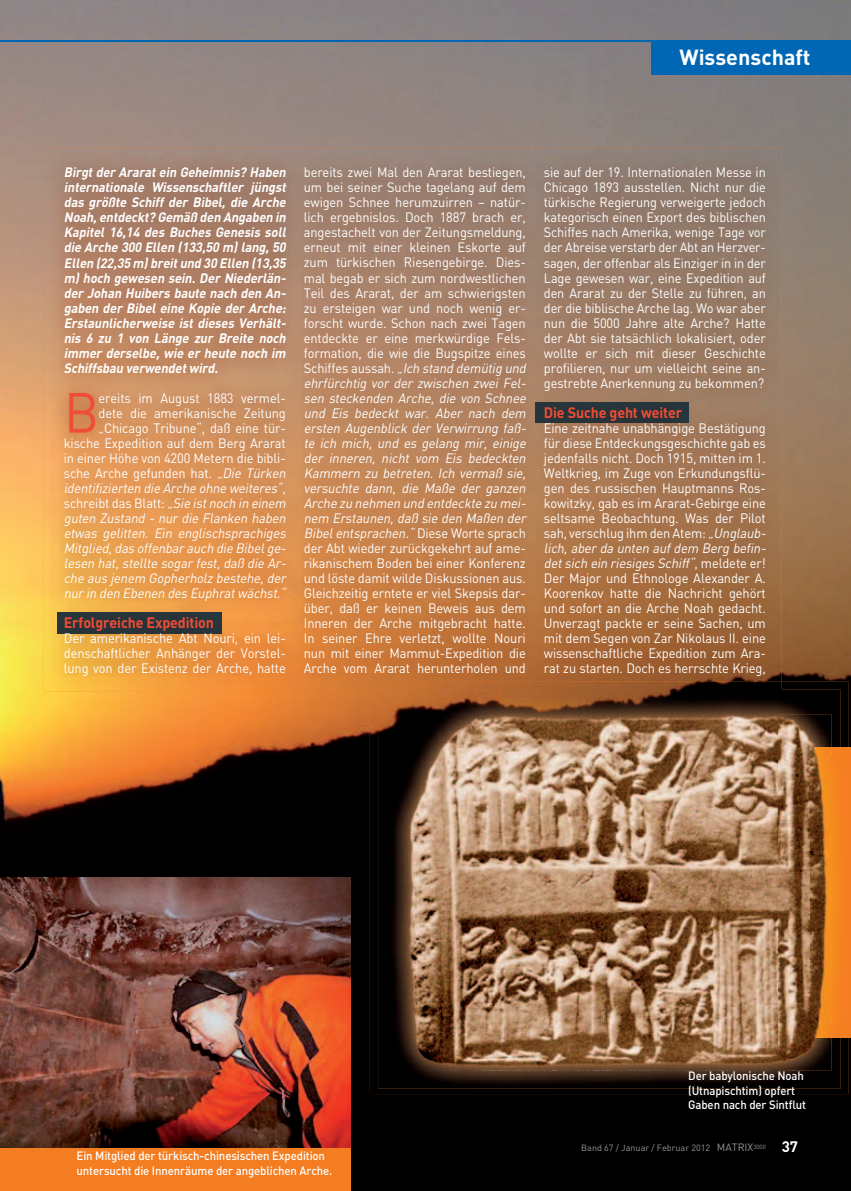
<style>
.page{position:relative;width:851px;height:1191px;background:#fff}
.page>*{position:absolute;margin:0;border:0;box-sizing:border-box;transform-origin:0 0}
.t1{font:55.65px "DIN";color:#ef4d35;scale:.95 1}
.t2{font:700 21.6px "DIN";color:#fff}
.t3{font:700 15px "DIN";letter-spacing:-.01em;color:#ef4d35;scale:.95 1}
.t4{font:700 15px "DIN";color:#fff}
.t5{font:13.5px/15px "DIN";letter-spacing:-.01em;color:#fff;text-align:justify;scale:.95 1}
.t6{font:italic 13.5px/15px "DIN";color:#fff;text-align:right;scale:.95 1}
.t7{font:italic 700 13.5px/15px "DIN";color:#fff;text-align:justify;scale:.94 1}
.t8{font:500 12px/14.2px "DIN";letter-spacing:-.01em;color:#fff;scale:.95 1}
.t9{font:9px "DIN";color:#939598}
.s1{font-style:normal}
.s2{font-style:italic}
.s3{font-size:10.5px}
</style>
<div class="page">
<img style="left:0;top:0;width:850px;height:1191px">
<img style="left:44px;top:147px;width:526px;height:545px">
<img style="left:570px;top:147px;width:211px;height:534px">
<div style="left:535px;top:402px;width:153px;height:20px;background:#27343a"></div>
<div style="left:57px;top:613px;width:164px;height:20px;background:#273339"></div>
<div style="left:810px;top:747px;width:40px;height:290px;background:#f47d21"></div>
<img style="left:370px;top:681px;width:478px;height:413px">
<img style="left:370px;top:681px;width:411px;height:11px">
<img style="left:840px;top:747px;width:8px;height:290px">
<img style="left:378px;top:689px;width:462px;height:399px">
<img style="left:378px;top:689px;width:403px;height:3px">
<img style="left:403px;top:714px;width:428px;height:356px">
<div style="left:0;top:1146px;width:351px;height:45px;background:#f47d21"></div>
<img style="left:0;top:878px;width:351px;height:269px">
<div style="left:651px;top:40px;width:199px;height:34px;background:#0166b3"></div>
<hr style="left:0;top:40px;width:850px;height:2px;background:#0166b3">
<h2 class="t2" style="left:679px;top:43px;width:132px">Wissenschaft</h2>
<p class="t7" style="left:64px;top:164px;width:241px">Birgtder Araratein Geheimnis? Haben internationale Wissenschaftler jüngst das größte Schiff der Bibel, die Arche Noah,entdeckt? Gemäß den Angaben in Kapitel 16,14 des Buches Genesis soll die Arche 300 Ellen (133,50 m)lang,50<br>Ellen (22,35 m)breitund 30 Ellen (13,35 m) hoch gewesen sein. Der Niederlän&shy;der Johan Huibers baute nach den An&shy;gaben der Bibel eine Kopie der Arche:<br>Erstaunlicherweise ist dieses Verhält&shy;nis 6 zu 1 von Länge zur Breite noch immer derselbe, wie er heute noch im Schiffsbau verwendetwird.</p>
<h1 class="t1" style="left:64px;top:378px;width:39px">B</h1>
<p class="t6" style="left:64px;top:390px;width:238px"><span class="s1">ereits im August 1883 vermel-<br>dete die amerikanische Zeitung „Chicago Tribune“, daß eine tür&shy;kische Expedition auf dem Berg Ararat in einer Höhe von 4200 Metern die bibli&shy;sche Arche gefunden hat.</span> „Die Türken identifizierten die Arche ohne weiteres“, <span class="s1">schreibt das Blatt:</span> „Sie istnoch in einem guten Zustand - nur die Flanken haben etwas gelitten. Ein englischsprachiges Mitglied,das offenbarauch die Bibelge&shy;lesen hat,stellte sogarfest,daß die Ar&shy;che aus jenem Gopherholz bestehe,der nurin den Ebenen des Euphratwächst.“</p>
<p class="t3" style="left:64px;top:612px;width:159px">Erfolgreiche Expedition</p>
<p class="t5" style="left:64px;top:630px;width:235px">Der amerikanische Abt Nouri, ein lei&shy;denschaftlicher Anhänger der Vorstel&shy;lung von der Existenz der Arche, hatte</p>
<p class="t5" style="left:304px;top:165px;width:238px;text-align:left">bereits zwei Mal den Ararat bestiegen, um bei seiner Suche tagelang auf dem ewigen Schnee herumzuirren – natür&shy;lich ergebnislos. Doch 1887 brach er, angestachelt von der Zeitungsmeldung, erneut mit einer kleinen Eskorte auf zum türkischen Riesengebirge. Dies&shy;mal begab er sich zum nordwestlichen Teil des Ararat, der am schwierigsten zu ersteigen war und noch wenig er&shy;forscht wurde. Schon nach zwei Tagen entdeckte er eine merkwürdige Fels&shy;formation, die wie die Bugspitze eines S c h i ffes a u ssa h . <span class="s2">„Ich stand demütig und ehrfürchtig vor der zwischen zwei Fel&shy;sen steckenden Arche, die von Schnee und Eis bedeckt war. Aber nach dem ersten Augenblick der Verwirrung faß&shy;te ich mich, und es gelang mir, einige der inneren, nicht vom Eis bedeckten Kammern zu betreten. Ich vermaß sie, versuchte dann, die Maße der ganzen Arche zu nehmen und entdeckte zu mei&shy;nem Erstaunen,daß sie den Maßen der Bibelentsprachen.“</span>D i e s e Wo rt e s p ra c h der Abt wieder zurückgekehrt auf ame&shy;rikanischem Boden bei einer Konferenz und löste damit wilde Diskussionen aus.<br>Gleichzeitig erntete er viel Skepsis dar&shy;über, daß er keinen Beweis aus dem Inneren der Arche mitgebracht hatte.<br>In seiner Ehre verletzt, wollte Nouri nun mit einer Mammut-Expedition die Arche vom Ararat herunterholen und</p>
<p class="t5" style="left:543px;top:165px;width:235px">sie auf der 19. Internationalen Messe in Chicago 1893 ausstellen. Nicht nur die türkische Regierung verweigerte jedoch kategorisch einen Export des biblischen Schiffes nach Amerika, wenige Tage vor der Abreise verstarb der Abt an Herzver&shy;sagen, der offenbar als Einziger in in der Lage gewesen war, eine Expedition auf den Ararat zu der Stelle zu führen, an der die biblische Arche lag. Wo war aber nun die 5000 Jahre alte Arche? Hatte der Abt sie tatsächlich lokalisiert, oder wollte er sich mit dieser Geschichte profilieren, nur um vielleicht seine an&shy;gestrebte Anerkennung zu bekommen?</p>
<p class="t3" style="left:543px;top:402px;width:147px">Die Suche geht weiter</p>
<p class="t5" style="left:543px;top:420px;width:238px;text-align:left">Eine zeitnahe unabhängige Bestätigung für diese Entdeckungsgeschichte gab es jedenfalls nicht. Doch 1915, mitten im 1.<br>Weltkrieg, im Zuge von Erkundungsflü&shy;gen des russischen Hauptmanns Ros&shy;kowitzky, gab es im Ararat-Gebirge eine seltsame Beobachtung. Was der Pilot sah, verschlug ihm den Atem: <span class="s2">„Unglaub&shy;lich,aberda unten aufdem Berg befin&shy;detsich ein riesiges Schiff“</span>, m e l d e t e e r !<br>Der Major und Ethnologe Alexander A.<br>Koorenkov hatte die Nachricht gehört und sofort an die Arche Noah gedacht.<br>Unverzagt packte er seine Sachen, um mit dem Segen von Zar Nikolaus II. eine wissenschaftliche Expedition zum Ara&shy;rat zu starten. Doch es herrschte Krieg,</p>
<p class="t8" style="left:688px;top:1068px;width:125px">Der babylonische Noah (Utnapischtim) opfert<br>Gaben nach der Sintflut</p>
<p class="t8" style="left:77px;top:1148px;width:271px">Ein Mitglied der türkisch-chinesischen Expedition untersucht die Innenräume der angeblichen Arche.</p>
<p class="t9" style="left:581px;top:1142px;width:186px">Band 67 / Januar / Februar 2012 <span class="s3">MATRIX</span><sup>3000</sup></p>
<p class="t4" style="left:781px;top:1136px;width:18px">37</p>
</div>
